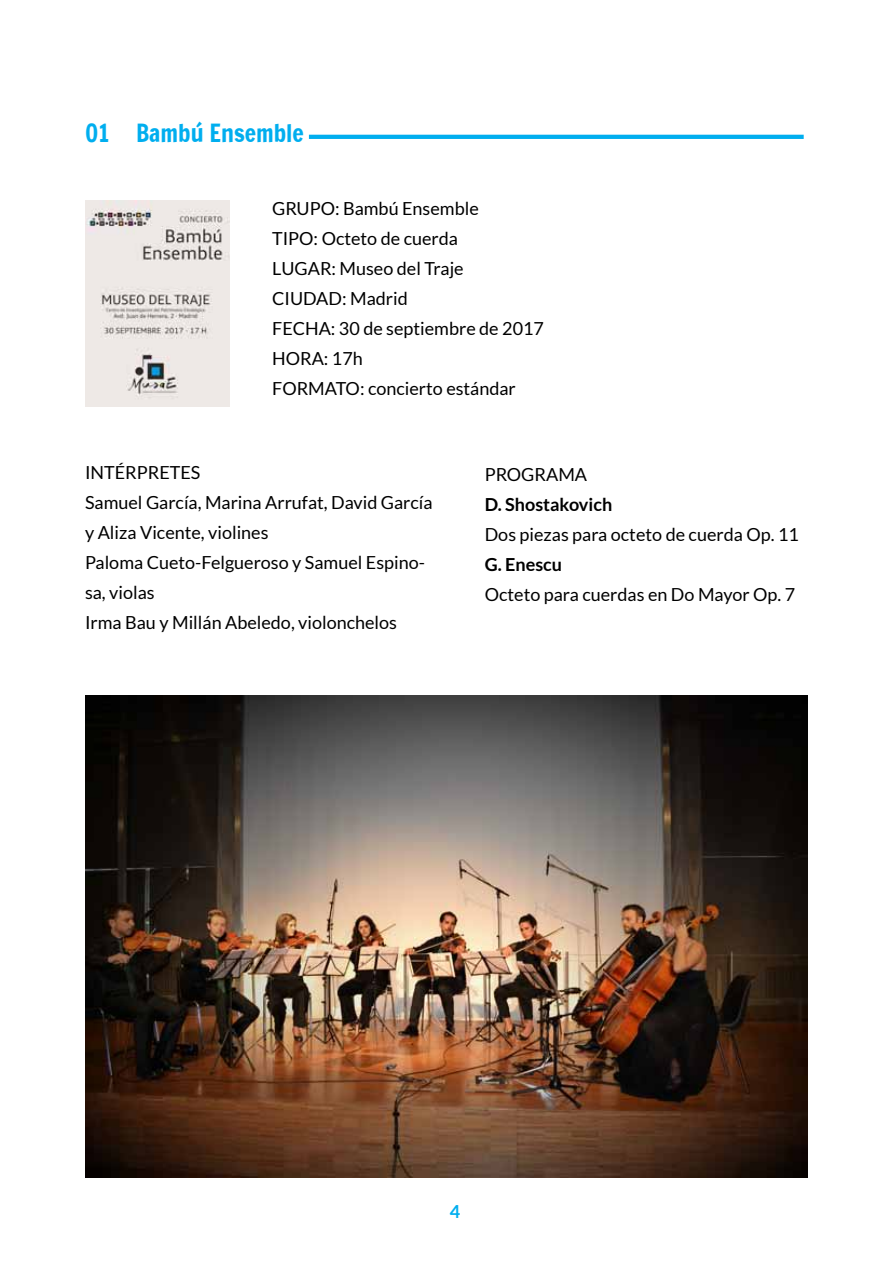
<style>
.page{position:relative;width:893px;height:1263px;background:#fff}
.page>*{position:absolute;margin:0;border:0;box-sizing:border-box;transform-origin:0 0}
.t1{font:24px "Francois One";color:#00aeef}
.t2{font:18px/30px "Lato";color:#000}
.t3{font:700 18px "Lato";color:#000}
.t4{font:700 18px "Lato";color:#00aeef}
</style>
<div class="page">
<hr style="left:309px;top:135px;width:495px;height:4px;background:#00aeef">
<img style="left:85px;top:201px;width:145px;height:205px">
<img style="left:85px;top:696px;width:723px;height:482px">
<h1 class="t1" style="left:85px;top:119px;width:220px">01 Bambú Ensemble</h1>
<p class="t2" style="left:272px;top:194px;width:273px">GRUPO: Bambú Ensemble<br>TIPO: Octeto de cuerda<br>LUGAR: Museo del Traje<br>CIUDAD: Madrid<br>FECHA: 30 de septiembre de 2017<br>HORA: 17h<br>FORMATO: concierto estándar</p>
<p class="t2" style="left:85px;top:457px;width:349px">INTÉRPRETES<br>Samuel García, Marina Arrufat, David García y Aliza Vicente, violines<br>Paloma Cueto-Felgueroso y Samuel Espino&shy;sa, violas<br>Irma Bau y Millán Abeledo, violonchelos</p>
<p class="t2" style="left:485px;top:460px;width:104px">PROGRAMA</p>
<p class="t3" style="left:485px;top:494px;width:129px">D. Shostakovich</p>
<p class="t2" style="left:485px;top:520px;width:316px">Dos piezas para octeto de cuerda Op. 11</p>
<p class="t3" style="left:485px;top:554px;width:79px">G. Enescu</p>
<p class="t2" style="left:485px;top:580px;width:312px">Octeto para cuerdas en Do Mayor Op. 7</p>
<p class="t4" style="left:450px;top:1201px;width:12px">4</p>
</div>
